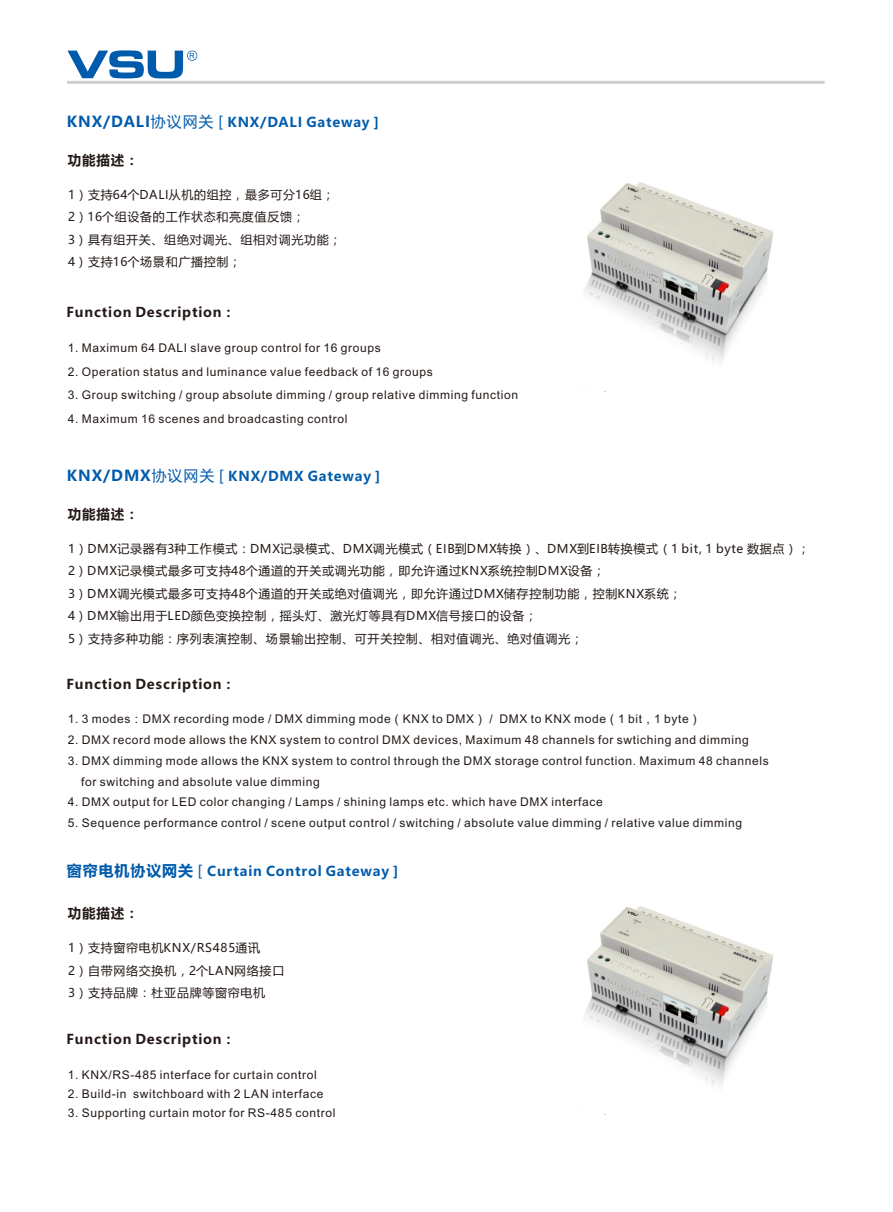
<style>
.page{position:relative;width:893px;height:1212px;background:#fff}
.page>*{position:absolute;margin:0;border:0;box-sizing:border-box;transform-origin:0 0}
.t1{font:700 13.5px "Microsoft Ya Hei";letter-spacing:.06em;color:#005bac}
.t2{font:700 13.5px "Microsoft Ya Hei";letter-spacing:.06em;color:#231916}
.t3{font:12px/20.7px "Arial Unicode MS";letter-spacing:.055em;color:#231916}
.t4{font:12px/22.5px "Microsoft Ya Hei";letter-spacing:.06em;color:#231916}
.s1{font-size:15px}
.s2{font-weight:400;font-size:15px}
</style>
<div class="page">
<img style="left:584px;top:906px;width:190px;height:209px">
<img style="left:584px;top:182px;width:190px;height:180px">
<svg style="left:67px;top:50px;width:757px;height:33px"></svg>
<p class="t1" style="left:67px;top:116px;width:314px"><span class="s1">KNX/DALI</span><span class="s2">协议网关 [</span> KNX/DALI Gateway ]</p>
<p class="t2" style="left:68px;top:154px;width:72px">功能描述：</p>
<p class="t4" style="left:68px;top:184px;width:275px">1）支持64个DALI从机的组控，最多可分16组；<br>2）16个组设备的工作状态和亮度值反馈；<br>3）具有组开关、组绝对调光、组相对调光功能；<br>4）支持16个场景和广播控制；</p>
<p class="t2" style="left:67px;top:306px;width:170px">Function Description：</p>
<p class="t3" style="left:68px;top:338px;width:314px">1. Maximum 64 DALI slave group control for 16 groups</p>
<p class="t3" style="left:68px;top:362px;width:366px">2. Operation status and luminance value feedback of 16 groups</p>
<p class="t3" style="left:68px;top:386px;width:452px">3. Group switching / group absolute dimming / group relative dimming function</p>
<p class="t3" style="left:68px;top:409px;width:281px">4. Maximum 16 scenes and broadcasting control</p>
<p class="t1" style="left:67px;top:470px;width:315px"><span class="s1">KNX/DMX</span><span class="s2">协议网关 [</span> KNX/DMX Gateway ]</p>
<p class="t2" style="left:68px;top:508px;width:72px">功能描述：</p>
<p class="t4" style="left:68px;top:538px;width:743px">1）DMX记录器有3种工作模式：DMX记录模式、DMX调光模式（EIB到DMX转换）、DMX到EIB转换模式（1 bit, 1 byte 数据点）；2）DMX记录模式最多可支持48个通道的开关或调光功能，即允许通过KNX系统控制DMX设备；<br>3）DMX调光模式最多可支持48个通道的开关或绝对值调光，即允许通过DMX储存控制功能，控制KNX系统；<br>4）DMX输出用于LED颜色变换控制，摇头灯、激光灯等具有DMX信号接口的设备；<br>5）支持多种功能：序列表演控制、场景输出控制、可开关控制、相对值调光、绝对值调光；</p>
<p class="t2" style="left:67px;top:678px;width:170px">Function Description：</p>
<p class="t3" style="left:68px;top:710px;width:634px">1. 3 modes：DMX recording mode / DMX dimming mode（KNX to DMX） / DMX to KNX mode（1 bit，1 byte）</p>
<p class="t3" style="left:68px;top:731px;width:682px">2. DMX record mode allows the KNX system to control DMX devices, Maximum 48 channels for swtiching and dimming</p>
<p class="t3" style="left:81px;top:751px;width:689px;text-indent:-13px">3. DMX dimming mode allows the KNX system to control through the DMX storage control function. Maximum 48 channels for switching and absolute value dimming</p>
<p class="t3" style="left:68px;top:793px;width:536px">4. DMX output for LED color changing / Lamps / shining lamps etc. which have DMX interface</p>
<p class="t3" style="left:68px;top:814px;width:676px">5. Sequence performance control / scene output control / switching / absolute value dimming / relative value dimming</p>
<p class="t1" style="left:67px;top:865px;width:333px"><span class="s1">窗帘电机协议网关</span> <span class="s2">[</span> Curtain Control Gateway ]</p>
<p class="t2" style="left:68px;top:907px;width:72px">功能描述：</p>
<p class="t4" style="left:68px;top:937px;width:218px">1）支持窗帘电机KNX/RS485通讯<br>2）自带网络交换机，2个LAN网络接口<br>3）支持品牌：杜亚品牌等窗帘电机</p>
<p class="t2" style="left:67px;top:1033px;width:170px">Function Description：</p>
<p class="t3" style="left:68px;top:1065px;width:250px">1. KNX/RS-485 interface for curtain control</p>
<p class="t3" style="left:68px;top:1084px;width:257px">2. Build-in switchboard with 2 LAN interface</p>
<p class="t3" style="left:68px;top:1103px;width:269px">3. Supporting curtain motor for RS-485 control</p>
</div>
